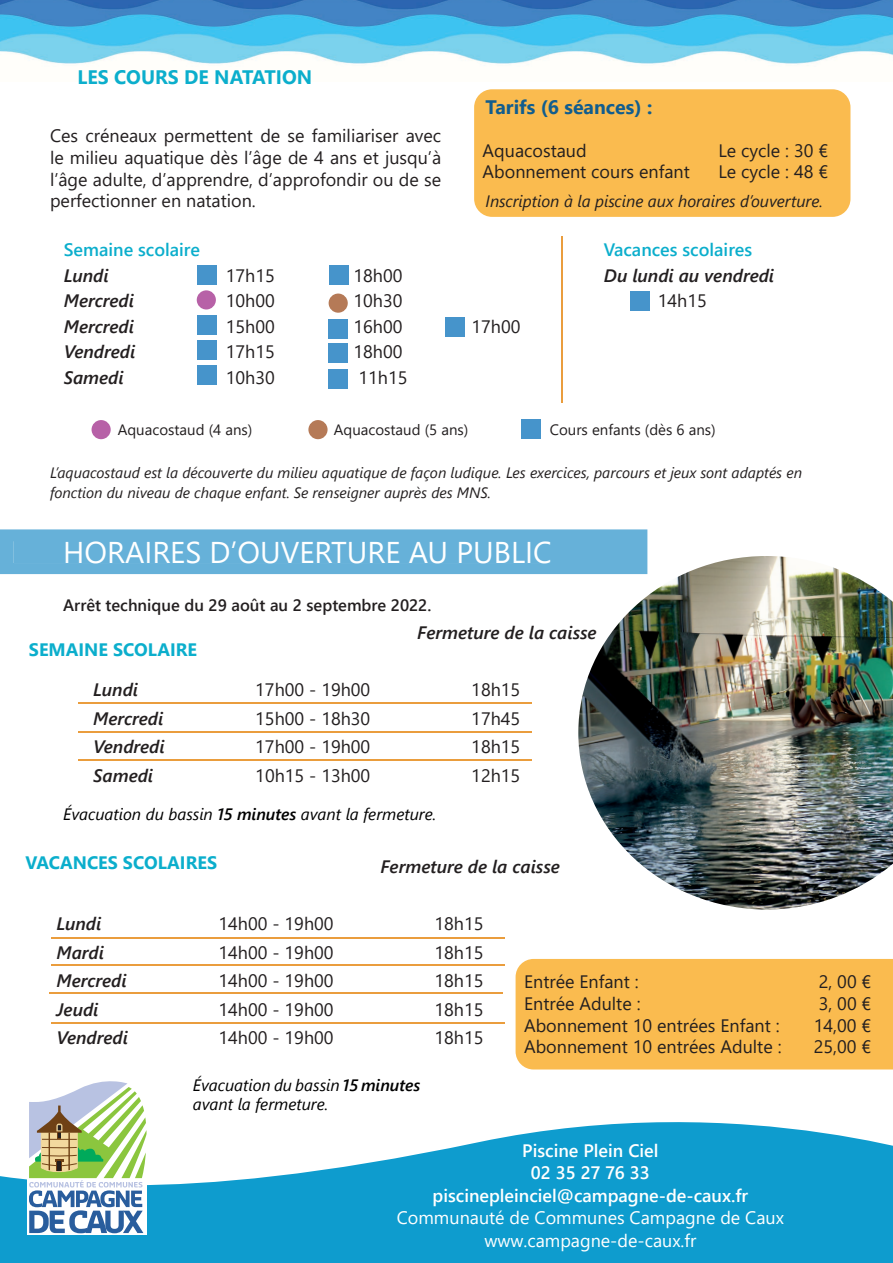
<style>
.page{position:relative;width:893px;height:1263px;background:#fff}
.page>*{position:absolute;margin:0;border:0;box-sizing:border-box;transform-origin:0 0}
.t1{font:30px "Segoe UI";color:#fff}
.t2{font:700 19.5px "Segoe UI";color:#0baecc}
.t3{font:700 19.5px "Segoe UI";color:#115d8e}
.t4{font:18px/21.6px "Segoe UI";color:#231f20;text-align:justify}
.t5{font:italic 600 18px "Segoe UI";color:#231f20}
.t6{font:600 18px/22.5px "Segoe UI";color:#fff;text-align:center}
.t7{font:18px/22.5px "Segoe UI";color:#fff;text-align:center}
.t8{font:700 18px "Segoe UI";color:#0baecc}
.t9{font:600 18px "Segoe UI";color:#0baecc}
.t10{font:italic 16.5px/19.8px "Segoe UI";color:#000001}
.t11{font:italic 16.5px "Segoe UI";color:#231f20}
.t12{font:600 16.5px "Segoe UI";color:#231f20}
.t13{font:italic 15px/19.8px "Segoe UI";color:#231f20}
.t14{font:15px "Segoe UI";color:#231f20}
.s1{font-weight:600}
</style>
<div class="page">
<img style="left:0;top:0;width:893px;height:64px">
<div style="left:0;top:529px;width:647px;height:45px;background:#66b1d9"></div>
<div style="left:14px;top:541px;width:536px;height:22px;background:#66b1d9"></div>
<div style="left:516px;top:959px;width:377px;height:110px;background:#fabb4f"></div>
<img style="left:578px;top:556px;width:315px;height:353px">
<hr style="left:51px;top:937px;width:453px;height:1px;background:#ea9d3d">
<hr style="left:51px;top:964px;width:453px;height:2px;background:#ea9d3d">
<hr style="left:49px;top:992px;width:454px;height:1px;background:#ea9d3d">
<hr style="left:51px;top:1022px;width:453px;height:2px;background:#ea9d3d">
<svg style="left:0;top:1122px;width:893px;height:141px;fill:#0e9cce"></svg>
<div style="left:28px;top:1076px;width:119px;height:158px;background:#fff"></div>
<svg style="left:29px;top:1081px;width:118px;height:152px"></svg>
<hr style="left:79px;top:703px;width:453px;height:1px;background:#ea9d3d">
<hr style="left:79px;top:731px;width:453px;height:2px;background:#ea9d3d">
<hr style="left:79px;top:759px;width:453px;height:1px;background:#ea9d3d">
<div style="left:474px;top:89px;width:376px;height:128px;background:#fabb4f;border-radius:18px"></div>
<div style="left:197px;top:290px;width:19px;height:19px;background:#b761a7;border-radius:50%"></div>
<div style="left:198px;top:266px;width:19px;height:19px;background:#4694cb"></div>
<div style="left:330px;top:266px;width:19px;height:19px;background:#4694cb"></div>
<div style="left:198px;top:316px;width:19px;height:19px;background:#4694cb"></div>
<div style="left:198px;top:340px;width:19px;height:19px;background:#4694cb"></div>
<div style="left:329px;top:319px;width:19px;height:19px;background:#4694cb"></div>
<div style="left:329px;top:343px;width:19px;height:20px;background:#4694cb"></div>
<div style="left:445px;top:317px;width:20px;height:19px;background:#4694cb"></div>
<div style="left:329px;top:294px;width:19px;height:19px;background:#b57a57;border-radius:50%"></div>
<div style="left:92px;top:420px;width:19px;height:19px;background:#b761a7;border-radius:50%"></div>
<div style="left:521px;top:419px;width:19px;height:19px;background:#4694cb"></div>
<div style="left:630px;top:291px;width:20px;height:20px;background:#4694cb"></div>
<div style="left:308px;top:420px;width:20px;height:19px;background:#b57a57;border-radius:50%"></div>
<div style="left:198px;top:366px;width:19px;height:19px;background:#4694cb"></div>
<div style="left:329px;top:369px;width:19px;height:19px;background:#4694cb"></div>
<hr style="left:562px;top:237px;width:1px;height:166px;background:#ea9d3d">
<p class="t2" style="left:78px;top:59px;width:236px">LES COURS DE NATATION</p>
<p class="t4" style="left:50px;top:124px;width:393px">Ces créneaux permettent de se familiariser avec le milieu aquatique dès l’âge de 4 ans et jusqu’à l’âge adulte, d’apprendre, d’approfondir ou de se perfectionner en natation.</p>
<p class="t3" style="left:486px;top:88px;width:168px">Tarifs (6 séances) :</p>
<p class="t4" style="left:483px;top:138px;width:106px">Aquacostaud</p>
<p class="t4" style="left:718px;top:138px;width:111px">Le cycle : 30 €</p>
<p class="t4" style="left:483px;top:160px;width:209px">Abonnement cours enfant</p>
<p class="t4" style="left:718px;top:160px;width:111px">Le cycle : 48 €</p>
<p class="t11" style="left:486px;top:185px;width:339px">Inscription à la piscine aux horaires d’ouverture.</p>
<p class="t9" style="left:64px;top:233px;width:138px">Semaine scolaire</p>
<p class="t9" style="left:604px;top:233px;width:150px">Vacances scolaires</p>
<p class="t5" style="left:64px;top:258px;width:46px">Lundi</p>
<p class="t4" style="left:226px;top:263px;width:50px">17h15</p>
<p class="t4" style="left:354px;top:263px;width:50px">18h00</p>
<p class="t5" style="left:604px;top:258px;width:172px">Du lundi au vendredi</p>
<p class="t5" style="left:64px;top:284px;width:72px">Mercredi</p>
<p class="t4" style="left:226px;top:288px;width:50px">10h00</p>
<p class="t4" style="left:354px;top:288px;width:50px">10h30</p>
<p class="t4" style="left:658px;top:288px;width:50px">14h15</p>
<p class="t5" style="left:64px;top:309px;width:72px">Mercredi</p>
<p class="t4" style="left:226px;top:314px;width:50px">15h00</p>
<p class="t4" style="left:354px;top:314px;width:50px">16h00</p>
<p class="t4" style="left:471px;top:314px;width:50px">17h00</p>
<p class="t5" style="left:64px;top:335px;width:73px">Vendredi</p>
<p class="t4" style="left:226px;top:339px;width:50px">17h15</p>
<p class="t4" style="left:354px;top:339px;width:50px">18h00</p>
<p class="t5" style="left:64px;top:360px;width:61px">Samedi</p>
<p class="t4" style="left:226px;top:365px;width:50px">10h30</p>
<p class="t4" style="left:358px;top:365px;width:50px">11h15</p>
<p class="t14" style="left:118px;top:415px;width:136px">Aquacostaud (4 ans)</p>
<p class="t14" style="left:334px;top:415px;width:136px">Aquacostaud (5 ans)</p>
<p class="t14" style="left:550px;top:415px;width:167px">Cours enfants (dès 6 ans)</p>
<p class="t13" style="left:50px;top:461px;width:754px">L’aquacostaud est la découverte du milieu aquatique de façon ludique. Les exercices, parcours et jeux sont adaptés en fonction du niveau de chaque enfant. Se renseigner auprès des MNS.</p>
<h1 class="t1" style="left:63px;top:524px;width:490px">HORAIRES D’OUVERTURE AU PUBLIC</h1>
<p class="t12" style="left:63px;top:590px;width:370px">Arrêt technique du 29 août au 2 septembre 2022.</p>
<p class="t5" style="left:417px;top:616px;width:181px">Fermeture de la caisse</p>
<p class="t8" style="left:29px;top:632px;width:170px">SEMAINE SCOLAIRE</p>
<p class="t5" style="left:93px;top:673px;width:46px">Lundi</p>
<p class="t4" style="left:255px;top:678px;width:117px">17h00 - 19h00</p>
<p class="t4" style="left:471px;top:678px;width:50px">18h15</p>
<p class="t5" style="left:93px;top:701px;width:72px">Mercredi</p>
<p class="t4" style="left:255px;top:706px;width:117px">15h00 - 18h30</p>
<p class="t4" style="left:471px;top:706px;width:50px">17h45</p>
<p class="t5" style="left:93px;top:730px;width:73px">Vendredi</p>
<p class="t4" style="left:255px;top:735px;width:117px">17h00 - 19h00</p>
<p class="t4" style="left:471px;top:735px;width:50px">18h15</p>
<p class="t5" style="left:93px;top:758px;width:61px">Samedi</p>
<p class="t4" style="left:255px;top:763px;width:117px">10h15 - 13h00</p>
<p class="t4" style="left:471px;top:763px;width:50px">12h15</p>
<p class="t10" style="left:63px;top:802px;width:375px">Évacuation du bassin <span class="s1">15 minutes</span> avant la fermeture.</p>
<p class="t5" style="left:381px;top:850px;width:181px">Fermeture de la caisse</p>
<p class="t8" style="left:26px;top:845px;width:193px">VACANCES SCOLAIRES</p>
<p class="t5" style="left:57px;top:907px;width:46px">Lundi</p>
<p class="t4" style="left:219px;top:912px;width:117px">14h00 - 19h00</p>
<p class="t4" style="left:435px;top:912px;width:50px">18h15</p>
<p class="t5" style="left:57px;top:935px;width:49px">Mardi</p>
<p class="t4" style="left:219px;top:940px;width:117px">14h00 - 19h00</p>
<p class="t4" style="left:435px;top:940px;width:50px">18h15</p>
<p class="t5" style="left:57px;top:964px;width:72px">Mercredi</p>
<p class="t4" style="left:219px;top:969px;width:117px">14h00 - 19h00</p>
<p class="t4" style="left:435px;top:969px;width:50px">18h15</p>
<p class="t5" style="left:57px;top:992px;width:43px">Jeudi</p>
<p class="t4" style="left:219px;top:997px;width:117px">14h00 - 19h00</p>
<p class="t4" style="left:435px;top:997px;width:50px">18h15</p>
<p class="t5" style="left:57px;top:1021px;width:73px">Vendredi</p>
<p class="t4" style="left:219px;top:1026px;width:117px">14h00 - 19h00</p>
<p class="t4" style="left:435px;top:1026px;width:50px">18h15</p>
<p class="t10" style="left:193px;top:1072px;width:229px">Évacuation du bassin <span class="s1">15 minutes </span>avant la fermeture.</p>
<p class="t4" style="left:524px;top:969px;width:116px">Entrée Enfant :</p>
<p class="t4" style="left:819px;top:969px;width:54px">2, 00 €</p>
<p class="t4" style="left:524px;top:991px;width:118px">Entrée Adulte :</p>
<p class="t4" style="left:819px;top:991px;width:54px">3, 00 €</p>
<p class="t4" style="left:524px;top:1013px;width:257px">Abonnement 10 entrées Enfant :</p>
<p class="t4" style="left:814px;top:1013px;width:59px">14,00 €</p>
<p class="t4" style="left:524px;top:1034px;width:259px">Abonnement 10 entrées Adulte :</p>
<p class="t4" style="left:814px;top:1034px;width:59px">25,00 €</p>
<p class="t6" style="left:433px;top:1137px;width:317px">Piscine Plein Ciel<br>02 35 27 76 33 piscinepleinciel@campagne-de-caux.fr</p>
<p class="t7" style="left:397px;top:1205px;width:389px">Communauté de Communes Campagne de Caux www.campagne-de-caux.fr</p>
</div>
